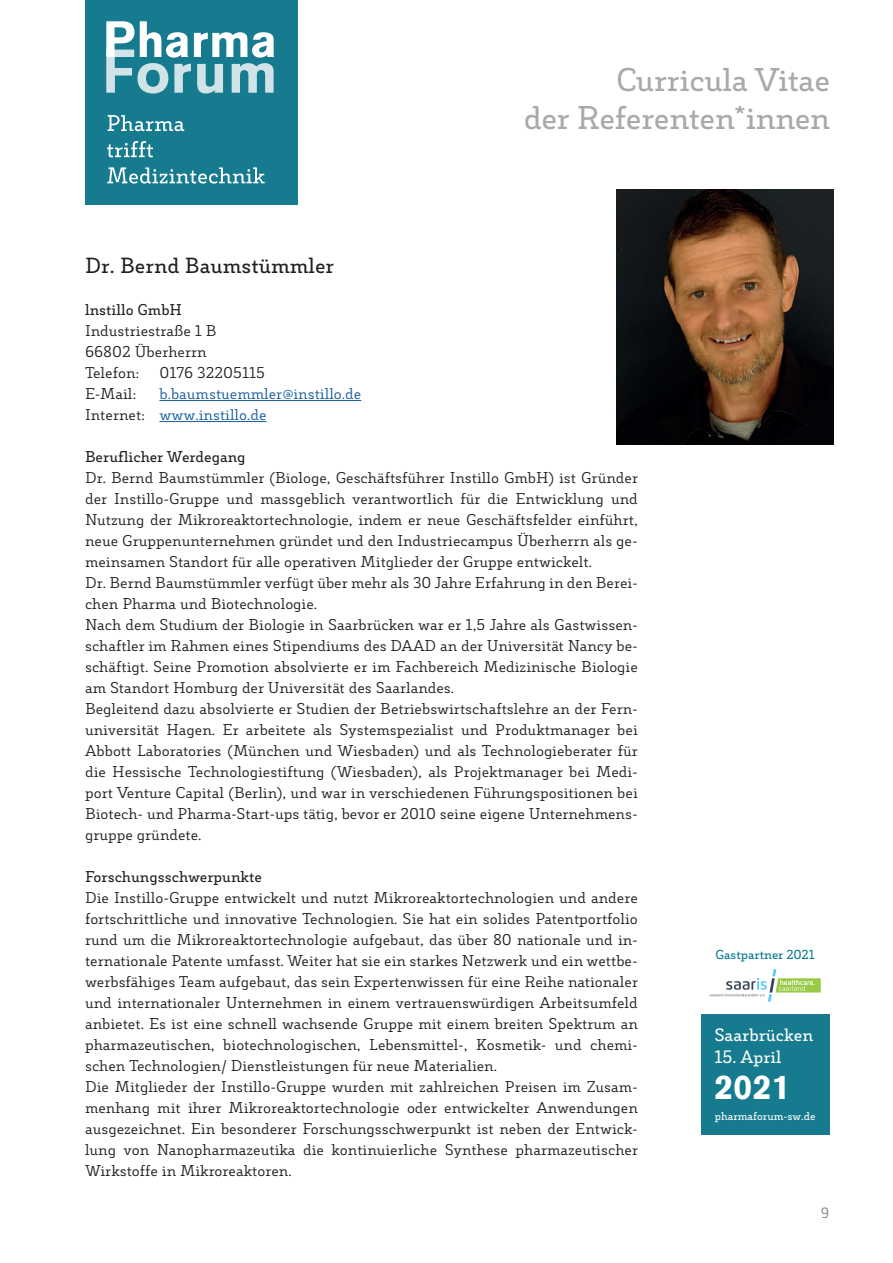
<style>
.page{position:relative;width:893px;height:1263px;background:#fff}
.page>*{position:absolute;margin:0;border:0;box-sizing:border-box;transform-origin:0 0}
.t1{font:900 33.45px "Akzidenz Grotesk";color:#fff}
.t2{font:600 31.5px/37.8px "Decour";letter-spacing:-.01em;color:#a8a9ad;text-align:right}
.Ref_Name{font:600 21px "Decour";color:#231f20}
.t3{font:600 17.1px "Decour";color:#fff}
.Text{font:15px/21px "Decour";color:#231f20;text-align:justify}
.Text-2{font:600 15px "Decour";color:#231f20}
.Text-3{font:15px "Decour";color:#175d9e}
.t4{font:14.25px "Decour";color:#808285}
.t5{font:600 12.45px "Decour";color:#01778d}
.t6{font:600 10.95px "Decour";color:#fff}
.s1{color:#231f20}
</style>
<div class="page">
<div style="left:85px;top:0;width:213px;height:205px;background:#167b8e"></div>
<svg style="left:106px;top:21px;width:168px;height:73px"></svg>
<svg style="left:107px;top:167px;width:158px;height:17px"></svg>
<svg style="left:107px;top:141px;width:46px;height:16px"></svg>
<svg style="left:108px;top:115px;width:76px;height:16px"></svg>
<div style="left:701px;top:1014px;width:128px;height:120px;background:#167b8e"></div>
<svg style="left:709px;top:969px;width:112px;height:33px"></svg>
<hr style="left:159px;top:400px;width:202px;height:1px;background:#175d9e">
<hr style="left:159px;top:421px;width:108px;height:1px;background:#175d9e">
<img style="left:617px;top:189px;width:216px;height:255px">
<h2 class="t2" style="left:524px;top:61px;width:308px">Curricula Vitae<br>der Referenten*innen</h2>
<p class="Ref_Name" style="left:85px;top:252px;width:251px">Dr. Bernd Baumstümmler</p>
<p class="Text-2" style="left:85px;top:300px;width:98px">lnstillo GmbH</p>
<p class="Text" style="left:85px;top:320px;width:133px">Industriestraße 1 B</p>
<p class="Text" style="left:85px;top:341px;width:123px">66802 Überherrn</p>
<p class="Text" style="left:85px;top:362px;width:56px">Telefon:</p>
<p class="Text" style="left:159px;top:362px;width:107px">0176 32205115</p>
<p class="Text" style="left:85px;top:383px;width:53px">E-Mail:</p>
<p class="Text-3" style="left:159px;top:385px;width:203px">b.baumstuemmler@instillo.de</p>
<p class="Text-3" style="left:85px;top:406px;width:183px"><span class="s1">Internet:</span> www.instillo.de</p>
<p class="Text-2" style="left:85px;top:447px;width:162px">Beruflicher Werdegang</p>
<p class="Text" style="left:85px;top:467px;width:555px">Dr. Bernd Baumstümmler (Biologe, Geschäftsführer Instillo GmbH) ist Gründer der Instillo-Gruppe und massgeblich verantwortlich für die Entwicklung und Nutzung der Mikroreaktortechnologie, indem er neue Geschäftsfelder einführt, neue Gruppenunternehmen gründet und den Industriecampus Überherrn als ge&shy;meinsamen Standort für alle operativen Mitglieder der Gruppe entwickelt.</p>
<p class="Text" style="left:85px;top:572px;width:554px">Dr. Bernd Baumstümmler verfügt über mehr als 30 Jahre Erfahrung in den Berei&shy;chen Pharma und Biotechnologie.</p>
<p class="Text" style="left:85px;top:614px;width:554px">Nach dem Studium der Biologie in Saarbrücken war er 1,5 Jahre als Gastwissen&shy;schaftler im Rahmen eines Stipendiums des DAAD an der Universität Nancy be&shy;schäftigt. Seine Promotion absolvierte er im Fachbereich Medizinische Biologie am Standort Homburg der Universität des Saarlandes.</p>
<p class="Text" style="left:85px;top:698px;width:554px">Begleitend dazu absolvierte er Studien der Betriebswirtschaftslehre an der Fern&shy;universität Hagen. Er arbeitete als Systemspezialist und Produktmanager bei Abbott Laboratories (München und Wiesbaden) und als Technologieberater für die Hessische Technologiestiftung (Wiesbaden), als Projektmanager bei Medi&shy;port Venture Capital (Berlin), und war in verschiedenen Führungspositionen bei Biotech- und Pharma-Start-ups tätig, bevor er 2010 seine eigene Unternehmens&shy;gruppe gründete.</p>
<p class="Text-2" style="left:85px;top:867px;width:178px">Forschungsschwerpunkte</p>
<p class="Text" style="left:85px;top:887px;width:554px">Die Instillo-Gruppe entwickelt und nutzt Mikroreaktortechnologien und andere fortschrittliche und innovative Technologien. Sie hat ein solides Patentportfolio rund um die Mikroreaktortechnologie aufgebaut, das über 80 nationale und in&shy;ternationale Patente umfasst. Weiter hat sie ein starkes Netzwerk und ein wettbe&shy;werbsfähiges Team aufgebaut, das sein Expertenwissen für eine Reihe nationaler und internationaler Unternehmen in einem vertrauenswürdigen Arbeitsumfeld anbietet. Es ist eine schnell wachsende Gruppe mit einem breiten Spektrum an pharmazeutischen, biotechnologischen, Lebensmittel-, Kosmetik- und chemi&shy;schen Technologien/ Dienstleistungen für neue Materialien.</p>
<p class="Text" style="left:85px;top:1076px;width:554px">Die Mitglieder der Instillo-Gruppe wurden mit zahlreichen Preisen im Zusam&shy;menhang mit ihrer Mikroreaktortechnologie oder entwickelter Anwendungen ausgezeichnet. Ein besonderer Forschungsschwerpunkt ist neben der Entwick&shy;lung von Nanopharmazeutika die kontinuierliche Synthese pharmazeutischer Wirkstoffe in Mikroreaktoren.</p>
<p class="t5" style="left:715px;top:946px;width:101px">Gastpartner 2021</p>
<p class="t3" style="left:714px;top:1024px;width:101px">Saarbrücken</p>
<p class="t3" style="left:714px;top:1046px;width:68px">15. April</p>
<h1 class="t1" style="left:714px;top:1065px;width:78px">2021</h1>
<p class="t6" style="left:715px;top:1110px;width:102px">pharmaforum-sw.de</p>
<p class="t4" style="left:821px;top:1204px;width:10px">9</p>
</div>
